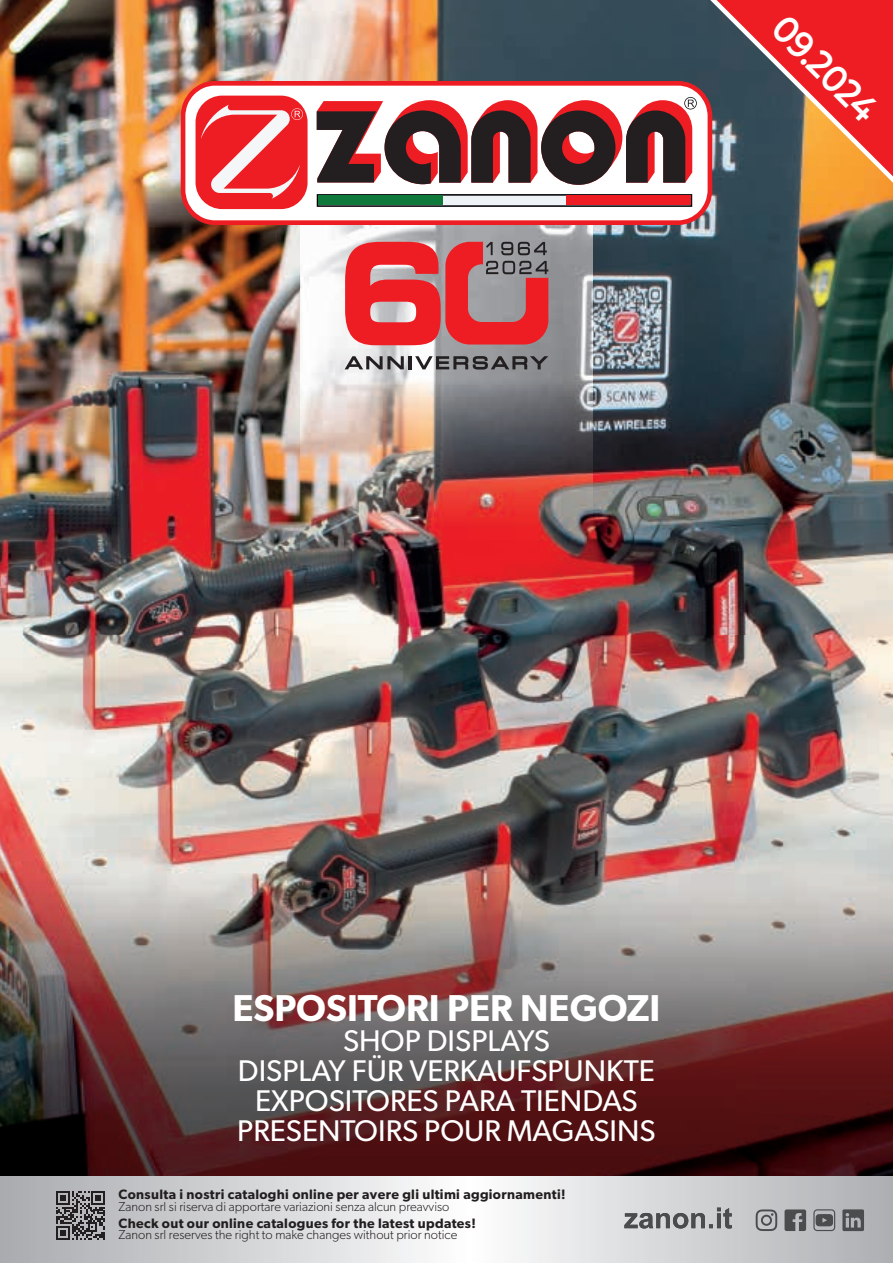
<style>
.page{position:relative;width:893px;height:1263px;background:#fff}
.page>*{position:absolute;margin:0;border:0;box-sizing:border-box;transform-origin:0 0}
.t1{font:600 37.5px "Gibson";color:#fff}
.t2{font:600 37.5px "Montserrat";color:#fff;scale:.9 1}
.t3{font:30px/30px "Gibson";color:#fff;text-align:center}
.t4{font:600 13.65px "Gibson";letter-spacing:.025em;color:#231f20}
.t5{font:300 13.05px "Gibson";color:#231f20}
</style>
<div class="page">
<img style="left:0;top:0;width:893px;height:1176px">
<img style="left:300px;top:225px;width:293px;height:324px">
<svg style="left:345px;top:242px;width:203px;height:103px;background:#cf5256"></svg>
<svg style="left:345px;top:356px;width:203px;height:13px;background:#7a787a"></svg>
<svg style="left:181px;top:81px;width:489px;height:144px;fill:#ee1d23"></svg>
<svg style="left:317px;top:97px;width:353px;height:125px"></svg>
<div style="left:318px;top:196px;width:124px;height:9px;background:#0f793c"></div>
<div style="left:566px;top:196px;width:125px;height:9px;background:#ee1d23"></div>
<svg style="left:670px;top:0;width:223px;height:227px;background:#a1564e"></svg>
<svg style="left:0;top:1176px;width:893px;height:87px"></svg>
<svg style="left:784px;top:1209px;width:22px;height:22px"></svg>
<svg style="left:756px;top:1209px;width:21px;height:22px"></svg>
<svg style="left:842px;top:1209px;width:22px;height:22px"></svg>
<svg style="left:813px;top:1209px;width:22px;height:22px"></svg>
<svg style="left:624px;top:1207px;width:108px;height:21px;background:#9d9e9f"></svg>
<svg style="left:56px;top:1191px;width:49px;height:49px;background:#676668"></svg>
<h1 class="t2" style="left:797px;top:3px;width:147px;rotate:45deg">09.2024</h1>
<h1 class="t1" style="left:232px;top:986px;width:430px">ESPOSITORI PER NEGOZI</h1>
<h2 class="t3" style="left:237px;top:1025px;width:420px">SHOP DISPLAYS<br>DISPLAY FÜR VERKAUFSPUNKTE<br>EXPOSITORES PARA TIENDAS<br>PRESENTOIRS POUR MAGASINS</h2>
<p class="t4" style="left:119px;top:1186px;width:448px">Consulta i nostri cataloghi online per avere gli ultimi aggiornamenti!</p>
<p class="t5" style="left:119px;top:1198px;width:332px">Zanon srl si riserva di apportare variazioni senza alcun preavviso</p>
<p class="t4" style="left:119px;top:1215px;width:359px">Check out our online catalogues for the latest updates!</p>
<p class="t5" style="left:119px;top:1227px;width:340px">Zanon srl reserves the right to make changes without prior notice</p>
</div>
